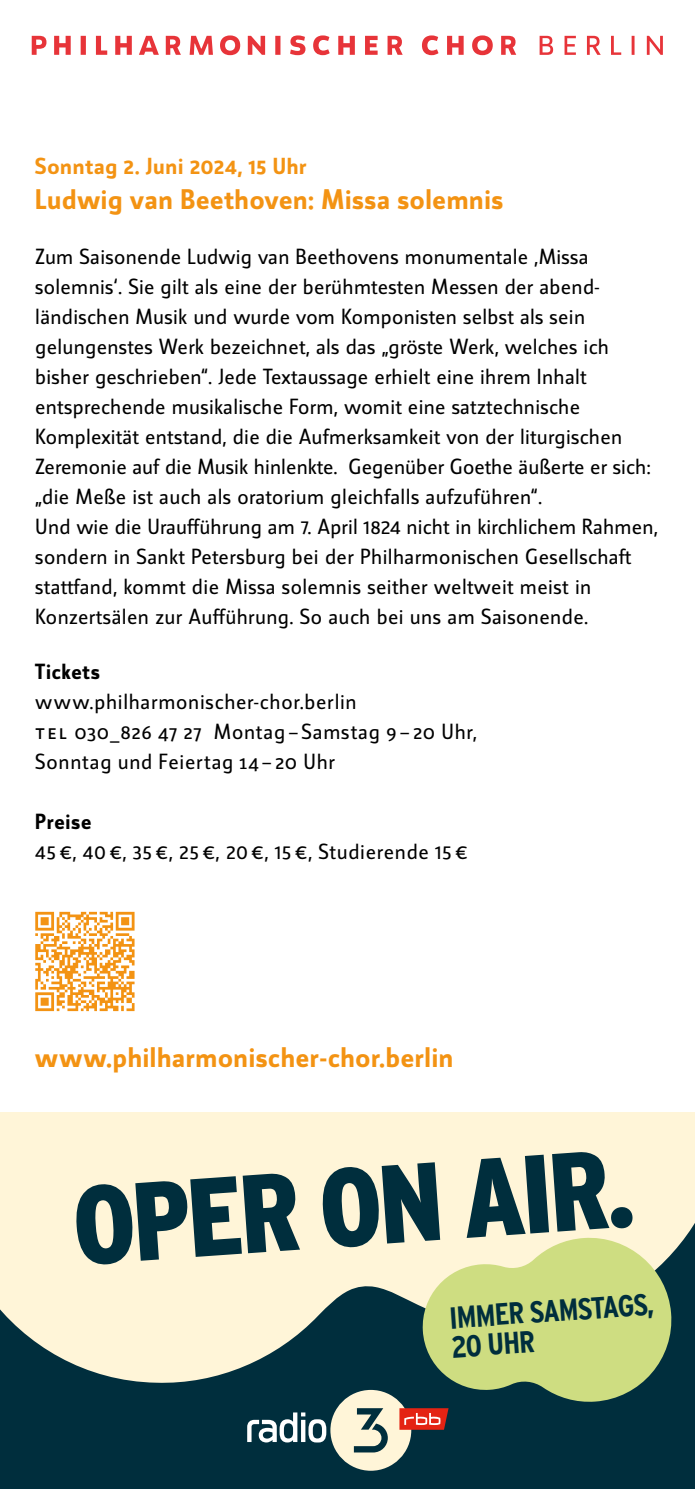
<style>
.page{position:relative;width:695px;height:1489px;background:#fff}
.page>*{position:absolute;margin:0;border:0;box-sizing:border-box;transform-origin:0 0}
.t1{font:900 111px "rbb V2 Interstate Condensed";color:#002e3d}
.t2{font:700 31.25px/29.5px "rbb V2 Interstate Condensed";color:#002e3d}
.t3{font:27.5px "Manual Sans Bold Lf";letter-spacing:.025em;color:#f39313}
.t4{font:22.5px "Manual Sans Bold Lf";letter-spacing:.035em;color:#f39313}
.t5{font:21.25px/30px "Manual Sans Regular Lf";letter-spacing:.015em;color:#000}
.t6{font:21.25px/30px "Manual Sans";letter-spacing:.03em;color:#000}
.t7{font:21.25px "Manual Sans Bold Lf";letter-spacing:.035em;color:#000}
.s1{font-family:"Manual Sans Regular Caps Lf"}
</style>
<div class="page">
<div style="left:0;top:1112px;width:694px;height:376px;background:#002e3d"></div>
<div style="left:330px;top:1389px;width:81px;height:81px;background:#fff5d8;border-radius:50%"></div>
<svg style="left:247px;top:1412px;width:79px;height:30px"></svg>
<svg style="left:399px;top:1407px;width:49px;height:22px"></svg>
<svg style="left:354px;top:1408px;width:34px;height:44px"></svg>
<svg style="left:0;top:1112px;width:694px;height:271px;background:#dfdcc4"></svg>
<svg style="left:421px;top:1234px;width:253px;height:168px;background:#bbcb85"></svg>
<svg style="left:32px;top:35px;width:630px;height:20px"></svg>
<svg style="left:35px;top:911px;width:99px;height:100px"></svg>
<p class="t4" style="left:35px;top:152px;width:273px">Sonntag 2. Juni 2024, 15 Uhr</p>
<p class="t3" style="left:35px;top:182px;width:469px">Ludwig van Beethoven: Missa solemnis</p>
<p class="t5" style="left:35px;top:241px;width:624px">Zum Saisonende Ludwig van Beethovens monumentale ,Missa solemnis‘. Sie gilt als eine der berühmtesten Messen der abend&shy;ländischen Musik und wurde vom Komponisten selbst als sein gelungenstes Werk bezeichnet, als das „gröste Werk, welches ich bisher geschrieben“. Jede Textaussage erhielt eine ihrem Inhalt entsprechende musikalische Form, womit eine satztechnische Komplexität entstand, die die Aufmerksamkeit von der liturgischen Zeremonie auf die Musik hinlenkte. Gegenüber Goethe äußerte er sich: „die Meße ist auch als oratorium gleichfalls aufzuführen“.<br>Und wie die Uraufführung am 7. April 1824 nicht in kirchlichem Rahmen, sondern in Sankt Petersburg bei der Philharmonischen Gesellschaft stattfand, kommt die Missa solemnis seither weltweit meist in Konzertsälen zur Aufführung. So auch bei uns am Saisonende.</p>
<p class="t7" style="left:35px;top:658px;width:66px">Tickets</p>
<p class="t5" style="left:35px;top:686px;width:323px">www.philharmonischer-chor.berlin</p>
<p class="t6" style="left:35px;top:716px;width:443px"><span class="s1">tel</span> 030_826 47 27 Montag – Samstag 9 – 20 Uhr,<br>Sonntag und Feiertag 14 – 20 Uhr</p>
<p class="t7" style="left:35px;top:808px;width:58px">Preise</p>
<p class="t5" style="left:35px;top:836px;width:433px">45 €, 40 €, 35 €, 25 €, 20 €, 15 €, Studierende 15 €</p>
<p class="t3" style="left:35px;top:1040px;width:419px">www.philharmonischer-chor.berlin</p>
<h1 class="t1" style="left:68px;top:1149px;width:564px;rotate:-4deg">OPER ON AIR.</h1>
<h2 class="t2" style="left:448px;top:1301px;width:207px;rotate:-4deg">IMMER SAMSTAGS,<br>20 UHR</h2>
</div>
